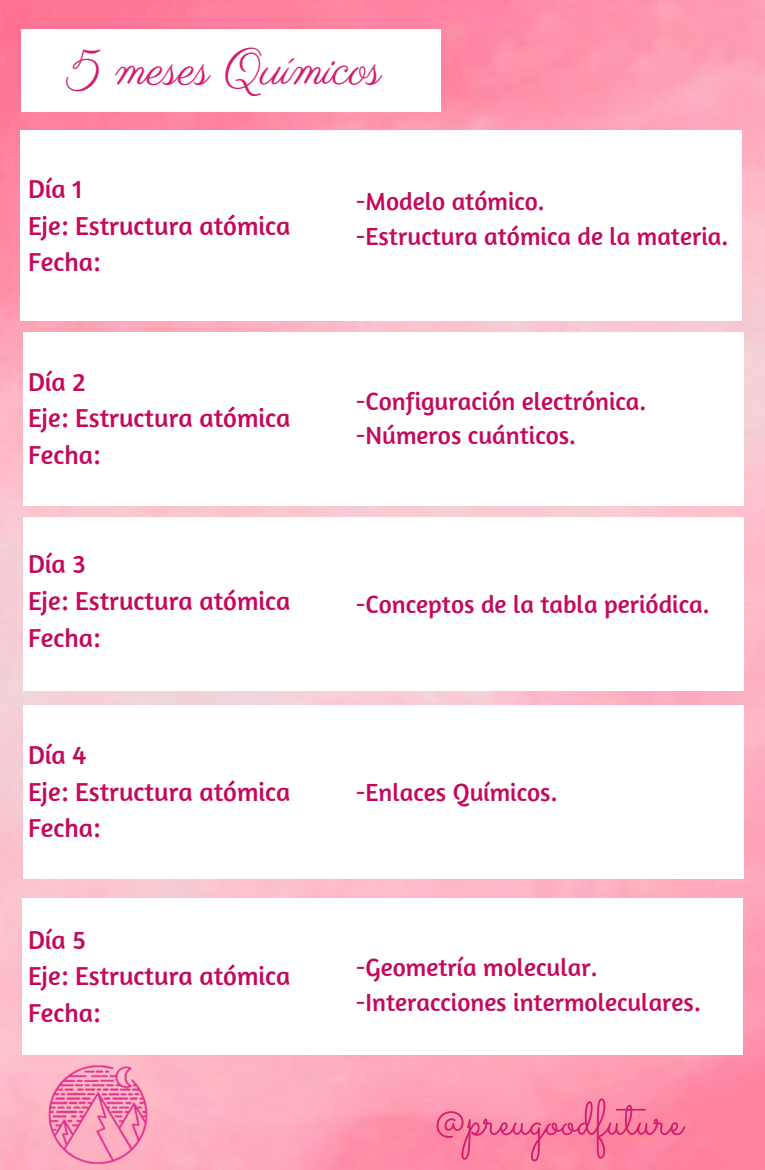
<style>
.page{position:relative;width:765px;height:1170px;background:#fff}
.page>*{position:absolute;margin:0;border:0;box-sizing:border-box;transform-origin:0 0}
.t1{font:50.62px "Sacramento";color:#d31d6f}
.t2{font:49.62px "Parisienne";color:#d31d6f}
.t3{font:26.5px/36.6px "Amaranth";color:#c4095d}
.t4{font:25.38px/34.8px "Amaranth";color:#c4095d}
</style>
<div class="page">
<img style="left:0;top:984px;width:241px;height:185px">
<div style="left:23px;top:897px;width:720px;height:157px;background:#fff"></div>
<h2 class="t2" style="left:68px;top:38px;width:315px">5 meses Químicos</h2>
<p class="t3" style="left:28px;top:170px;width:264px">Día 1<br>Eje: Estructura atómica<br>Fecha:</p>
<p class="t3" style="left:28px;top:362px;width:264px">Día 2<br>Eje: Estructura atómica<br>Fecha:</p>
<p class="t3" style="left:28px;top:545px;width:264px">Día 3<br>Eje: Estructura atómica<br>Fecha:</p>
<p class="t3" style="left:28px;top:735px;width:264px">Día 4<br>Eje: Estructura atómica<br>Fecha:</p>
<p class="t3" style="left:28px;top:920px;width:264px">Día 5<br>Eje: Estructura atómica<br>Fecha:</p>
<p class="t4" style="left:356px;top:184px;width:374px">-Modelo atómico.<br>-Estructura atómica de la materia.</p>
<p class="t4" style="left:356px;top:383px;width:292px">-Configuración electrónica. -Números cuánticos.</p>
<p class="t4" style="left:356px;top:586px;width:355px">-Conceptos de la tabla periódica.</p>
<p class="t4" style="left:356px;top:773px;width:203px">-Enlaces Químicos.</p>
<p class="t4" style="left:356px;top:949px;width:347px">-Geometría molecular. -Interacciones intermoleculares.</p>
<h1 class="t1" style="left:432px;top:1087px;width:253px">@preugoodfuture</h1>
</div>
